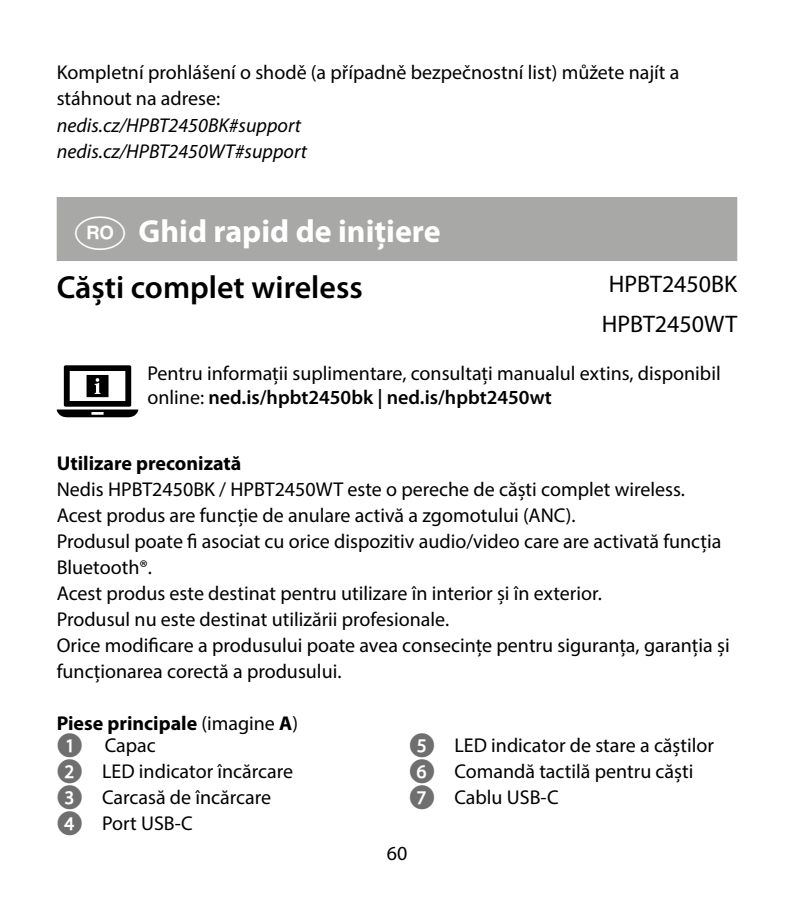
<style>
.page{position:relative;width:794px;height:908px;background:#fff}
.page>*{position:absolute;margin:0;border:0;box-sizing:border-box;transform-origin:0 0}
.t1{font:600 32px/55.2px "Myriad Pro";color:#000}
.t2{font:24px/40px "Myriad Pro";color:#000}
.t3{font:20px/26px "Myriad Pro";color:#000}
.t4{font:italic 20px/26px "Myriad Pro";color:#000}
.t5{font:700 20px/22px "Myriad Pro";color:#000}
.s1{font-family:"manualise countrycodes";font-weight:400;font-size:48px;color:#fff}
.s2{font-weight:700;color:#fff}
.s3{font-weight:600}
.s4{font-weight:400}
.s5{font-family:"Manualise Call out Closed Glyphs Bold Bold";font-weight:400;font-size:24px;color:#706f6f}
.s6{font-family:"Manualise Call out Closed Glyphs Bold Bold";font-size:24px;color:#706f6f}
</style>
<div class="page">
<div style="left:57px;top:197px;width:680px;height:64px;background:#a8a8a7"></div>
<svg style="left:57px;top:365px;width:81px;height:52px"></svg>
<p class="t3" style="left:57px;top:59px;width:624px">Kompletní prohlášení o shodě (a případně bezpečnostní list) můžete najít a stáhnout na adrese:</p>
<p class="t4" style="left:57px;top:111px;width:252px">nedis.cz/HPBT2450BK#support nedis.cz/HPBT2450WT#support</p>
<h1 class="t1" style="left:57px;top:203px;width:385px;text-indent:11px"><span class="s1">y</span> <span class="s2">Ghid rapid de inițiere<br></span>Căști complet wireless</h1>
<p class="t2" style="left:602px;top:263px;width:137px">HPBT2450BK<br>HPBT2450WT</p>
<p class="t3" style="left:147px;top:361px;width:575px;line-height:24px">Pentru informații suplimentare, consultați manualul extins, disponibil online: <span class="s3">ned.is/hpbt2450bk | ned.is/hpbt2450wt</span></p>
<p class="t5" style="left:57px;top:451px;width:186px">Utilizare preconizată</p>
<p class="t3" style="left:57px;top:475px;width:674px">Nedis HPBT2450BK / HPBT2450WT este o pereche de căști complet wireless.<br>Acest produs are funcție de anulare activă a zgomotului (ANC).<br>Produsul poate fi asociat cu orice dispozitiv audio/video care are activată funcția Bluetooth®.<br>Acest produs este destinat pentru utilizare în interior și în exterior.<br>Produsul nu este destinat utilizării profesionale.<br>Orice modificare a produsului poate avea consecințe pentru siguranța, garanția și funcționarea corectă a produsului.</p>
<p class="t5" style="left:57px;top:711px;width:243px">Piese principale <span class="s4">(imagine</span> A<span class="s4">)<br></span><span class="s5">1</span> <span class="s4">Capac</span></p>
<p class="t3" style="left:57px;top:757px;width:238px"><span class="s6">2</span> LED indicator încărcare<br><span class="s6">3</span> Carcasă de încărcare<br><span class="s6">4</span> Port USB-C</p>
<p class="t3" style="left:409px;top:731px;width:306px"><span class="s6">5</span> LED indicator de stare a căștilor<br><span class="s6">6</span> Comandă tactilă pentru căști<br><span class="s6">7</span> Cablu USB-C</p>
<p class="t3" style="left:387px;top:839px;width:22px">60</p>
</div>
